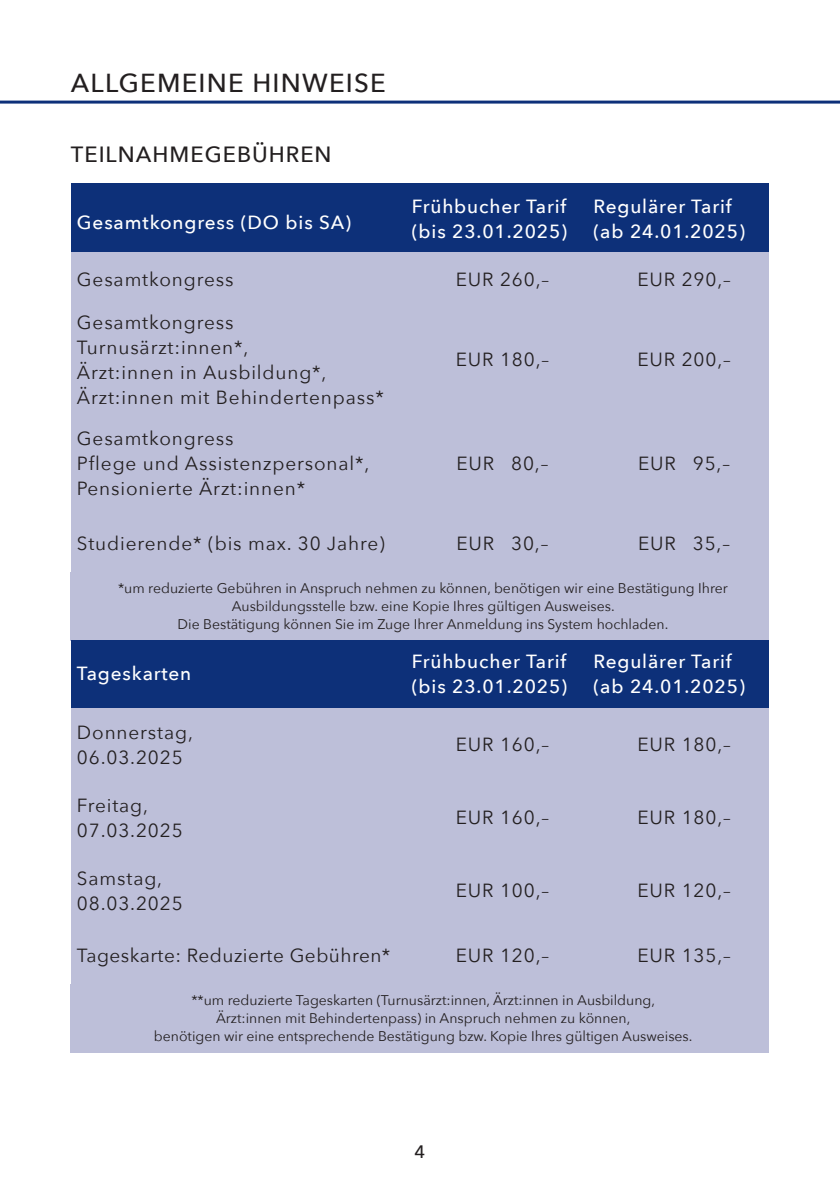
<style>
.page{position:relative;width:840px;height:1191px;background:#fff}
.page>*{position:absolute;margin:0;border:0;box-sizing:border-box;transform-origin:0 0}
.t1{font:500 26px "Avenir Next";letter-spacing:.045em;color:#231f20}
.t2{font:500 22px "Avenir Next";letter-spacing:.045em;color:#231f20}
.t3{font:19px/25px "Avenir Next";letter-spacing:.045em;color:#231f20}
.t4{font:500 19px/25px "Avenir Next";letter-spacing:.045em;color:#fff}
.t5{font:19px "Avenir Next";letter-spacing:.025em;color:#231f20}
.t6{font:500 18px "Avenir Next";color:#231f20}
.t7{font:14px/17.6px "Avenir Next";color:#231f20;text-align:center}
</style>
<div class="page">
<hr style="left:0;top:101px;width:839px;height:3px;background:#0d3079">
<div style="left:71px;top:184px;width:334px;height:68px;background:#0d3079"></div>
<div style="left:405px;top:184px;width:182px;height:68px;background:#0d3079"></div>
<div style="left:587px;top:184px;width:181px;height:68px;background:#0d3079"></div>
<div style="left:71px;top:252px;width:334px;height:56px;background:#bdbfd9"></div>
<div style="left:405px;top:252px;width:182px;height:56px;background:#bdbfd9"></div>
<div style="left:587px;top:252px;width:181px;height:56px;background:#bdbfd9"></div>
<div style="left:71px;top:308px;width:334px;height:104px;background:#bdbfd9"></div>
<div style="left:405px;top:308px;width:182px;height:104px;background:#bdbfd9"></div>
<div style="left:587px;top:308px;width:181px;height:104px;background:#bdbfd9"></div>
<div style="left:71px;top:412px;width:334px;height:103px;background:#bdbfd9"></div>
<div style="left:405px;top:412px;width:182px;height:103px;background:#bdbfd9"></div>
<div style="left:587px;top:412px;width:181px;height:103px;background:#bdbfd9"></div>
<div style="left:71px;top:515px;width:334px;height:57px;background:#bdbfd9"></div>
<div style="left:405px;top:515px;width:182px;height:57px;background:#bdbfd9"></div>
<div style="left:587px;top:515px;width:181px;height:57px;background:#bdbfd9"></div>
<div style="left:71px;top:572px;width:697px;height:68px;background:#bdbfd9"></div>
<div style="left:71px;top:640px;width:334px;height:68px;background:#0d3079"></div>
<div style="left:405px;top:640px;width:182px;height:68px;background:#0d3079"></div>
<div style="left:587px;top:640px;width:181px;height:68px;background:#0d3079"></div>
<div style="left:71px;top:708px;width:334px;height:73px;background:#bdbfd9"></div>
<div style="left:405px;top:708px;width:182px;height:73px;background:#bdbfd9"></div>
<div style="left:587px;top:708px;width:181px;height:73px;background:#bdbfd9"></div>
<div style="left:71px;top:781px;width:334px;height:73px;background:#bdbfd9"></div>
<div style="left:405px;top:781px;width:182px;height:73px;background:#bdbfd9"></div>
<div style="left:587px;top:781px;width:181px;height:73px;background:#bdbfd9"></div>
<div style="left:71px;top:854px;width:334px;height:74px;background:#bdbfd9"></div>
<div style="left:405px;top:854px;width:182px;height:74px;background:#bdbfd9"></div>
<div style="left:587px;top:854px;width:181px;height:74px;background:#bdbfd9"></div>
<div style="left:71px;top:928px;width:334px;height:56px;background:#bdbfd9"></div>
<div style="left:405px;top:928px;width:182px;height:56px;background:#bdbfd9"></div>
<div style="left:587px;top:928px;width:181px;height:56px;background:#bdbfd9"></div>
<div style="left:71px;top:984px;width:697px;height:68px;background:#bdbfd9"></div>
<p class="t1" style="left:71px;top:66px;width:316px">ALLGEMEINE HINWEISE</p>
<p class="t2" style="left:71px;top:139px;width:262px">TEILNAHMEGEBÜHREN</p>
<p class="t4" style="left:77px;top:210px;width:276px">Gesamtkongress (DO bis SA)</p>
<p class="t4" style="left:411px;top:194px;width:157px">Frühbucher Tarif (bis 23.01.2025)</p>
<p class="t4" style="left:593px;top:194px;width:153px">Regulärer Tarif (ab 24.01.2025)</p>
<p class="t3" style="left:77px;top:267px;width:158px">Gesamtkongress</p>
<p class="t3" style="left:455px;top:267px;width:95px">EUR 260,–</p>
<p class="t3" style="left:637px;top:267px;width:95px">EUR 290,–</p>
<p class="t3" style="left:77px;top:310px;width:308px">Gesamtkongress<br>Turnusärzt:innen*,<br>Ärzt:innen in Ausbildung*,<br>Ärzt:innen mit Behindertenpass*</p>
<p class="t3" style="left:455px;top:348px;width:95px">EUR 180,–</p>
<p class="t3" style="left:637px;top:348px;width:95px">EUR 200,–</p>
<p class="t3" style="left:77px;top:426px;width:294px">Gesamtkongress<br>Pflege und Assistenzpersonal*,<br>Pensionierte Ärzt:innen*</p>
<p class="t3" style="left:456px;top:451px;width:93px">EUR 80,–</p>
<p class="t3" style="left:637px;top:451px;width:93px">EUR 95,–</p>
<p class="t3" style="left:77px;top:531px;width:309px">Studierende* (bis max. 30 Jahre)</p>
<p class="t3" style="left:456px;top:531px;width:93px">EUR 30,–</p>
<p class="t3" style="left:637px;top:531px;width:93px">EUR 35,–</p>
<p class="t7" style="left:118px;top:580px;width:611px">*um reduzierte Gebühren in Anspruch nehmen zu können, benötigen wir eine Bestätigung Ihrer<br>Ausbildungsstelle bzw. eine Kopie Ihres gültigen Ausweises.<br>Die Bestätigung können Sie im Zuge Ihrer Anmeldung ins System hochladen.</p>
<p class="t4" style="left:77px;top:662px;width:116px">Tageskarten</p>
<p class="t4" style="left:411px;top:649px;width:157px">Frühbucher Tarif (bis 23.01.2025)</p>
<p class="t4" style="left:593px;top:649px;width:153px">Regulärer Tarif (ab 24.01.2025)</p>
<p class="t3" style="left:77px;top:720px;width:117px">Donnerstag,<br>06.03.2025</p>
<p class="t3" style="left:77px;top:793px;width:107px">Freitag,<br>07.03.2025</p>
<p class="t3" style="left:77px;top:866px;width:107px">Samstag,<br>08.03.2025</p>
<p class="t3" style="left:455px;top:732px;width:95px">EUR 160,–</p>
<p class="t3" style="left:637px;top:732px;width:95px">EUR 180,–</p>
<p class="t3" style="left:455px;top:805px;width:95px">EUR 160,–</p>
<p class="t3" style="left:637px;top:805px;width:95px">EUR 180,–</p>
<p class="t3" style="left:455px;top:878px;width:95px">EUR 100,–</p>
<p class="t3" style="left:637px;top:878px;width:95px">EUR 120,–</p>
<p class="t5" style="left:77px;top:943px;width:315px">Tageskarte: Reduzierte Gebühren*</p>
<p class="t3" style="left:455px;top:943px;width:95px">EUR 120,–</p>
<p class="t3" style="left:637px;top:943px;width:95px">EUR 135,–</p>
<p class="t7" style="left:154px;top:992px;width:539px">**um reduzierte Tageskarten (Turnusärzt:innen, Ärzt:innen in Ausbildung,<br>Ärzt:innen mit Behindertenpass) in Anspruch nehmen zu können,<br>benötigen wir eine entsprechende Bestätigung bzw. Kopie Ihres gültigen Ausweises.</p>
<p class="t6" style="left:414px;top:1140px;width:12px">4</p>
</div>
